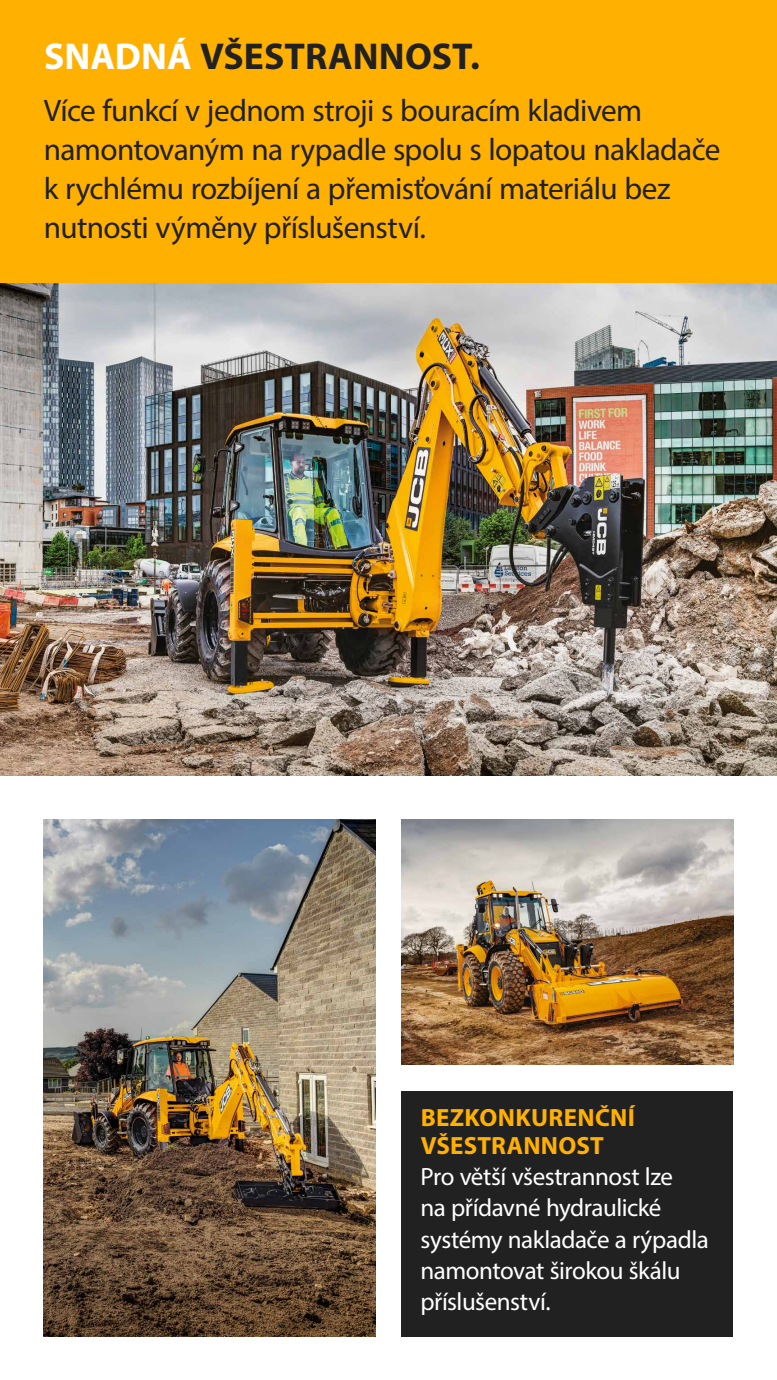
<style>
.page{position:relative;width:777px;height:1380px;background:#fff}
.page>*{position:absolute;margin:0;border:0;box-sizing:border-box;transform-origin:0 0}
.t1{font:700 37.5px "Myriad Pro";color:#212121}
.t2{font:31.25px/39.1px "Myriad Pro";letter-spacing:-.02em;color:#212121}
.t3{font:25px/31.2px "Myriad Pro";letter-spacing:-.02em;color:#fff}
.t4{font:700 25px/27.5px "Myriad Pro";letter-spacing:.01em;color:#ffb000}
.s1{color:#fff}
</style>
<div class="page">
<img style="left:0;top:282px;width:776px;height:493px">
<div style="left:0;top:0;width:776px;height:282px;background:#ffb000"></div>
<div style="left:401px;top:1091px;width:331px;height:245px;background:#212121"></div>
<img style="left:401px;top:819px;width:331px;height:246px">
<img style="left:44px;top:819px;width:331px;height:517px">
<p class="t1" style="left:44px;top:32px;width:437px"><span class="s1">SNADNÁ</span> VŠESTRANNOST.</p>
<p class="t2" style="left:44px;top:91px;width:677px">Více funkcí v jednom stroji s bouracím kladivem namontovaným na rypadle spolu s lopatou nakladače k rychlému rozbíjení a přemisťování materiálu bez nutnosti výměny příslušenství.</p>
<p class="t4" style="left:420px;top:1104px;width:216px">BEZKONKURENČNÍ<br>VŠESTRANNOST</p>
<p class="t3" style="left:420px;top:1161px;width:290px">Pro větší všestrannost lze<br>na přídavné hydraulické systémy nakladače a rýpadla namontovat širokou škálu příslušenství.</p>
</div>
